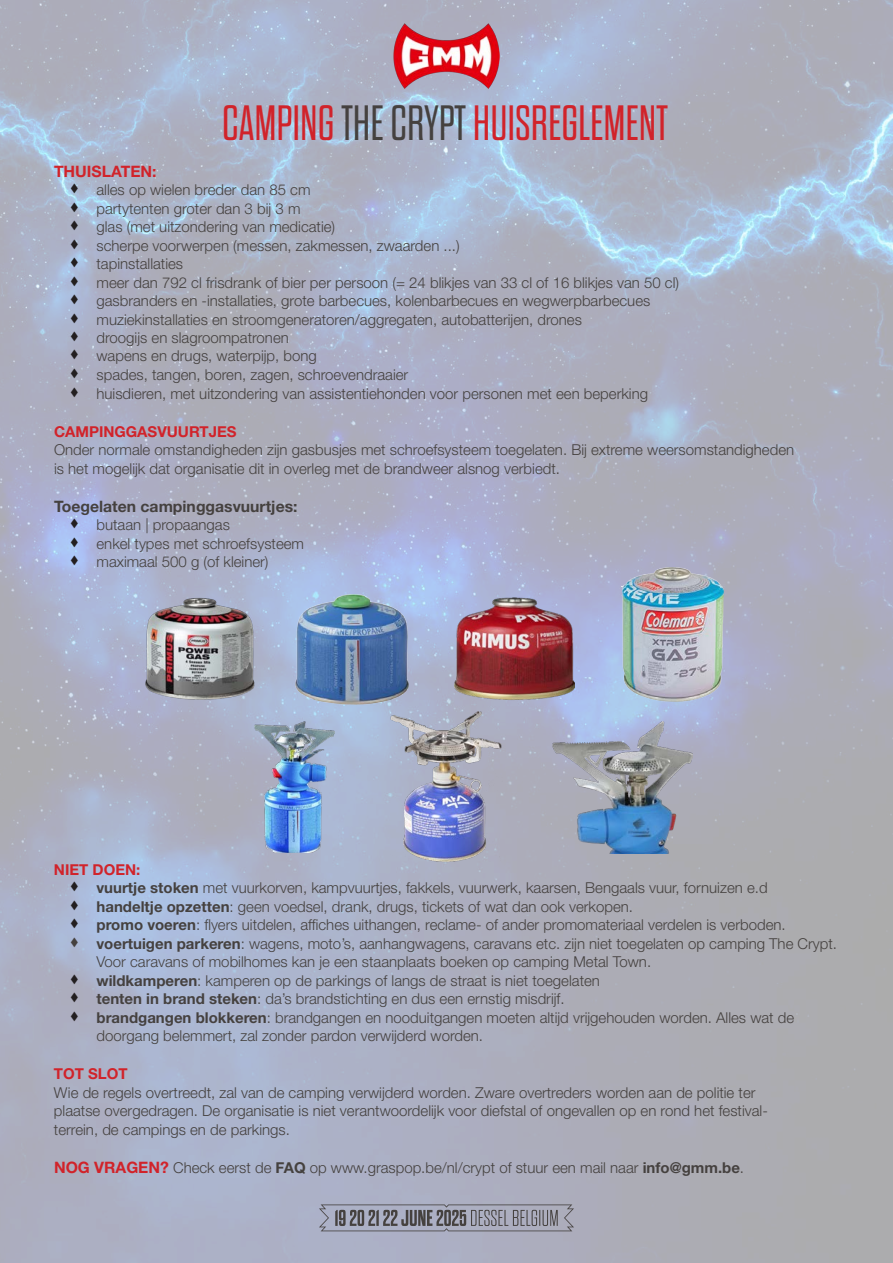
<style>
.page{position:relative;width:893px;height:1263px;background:#fff}
.page>*{position:absolute;margin:0;border:0;box-sizing:border-box;transform-origin:0 0}
.t1{font:300 49.5px "Dharma Gothic E";color:#d1232a}
.t2{font:700 15.75px "Helvetica Neue LT Std";color:#45413f}
.t3{font:700 15.75px "Helvetica Neue LT Std";color:#d1232a}
.t4{font:300 15px/18.6px "Helvetica Neue LT Std";color:#45413f}
.t5{font:700 15px "Helvetica Neue LT Std";color:#d1232a}
.s1{color:#45413f}
.s2{font-weight:700;color:#d1232a}
.s3{font-weight:700}
.s4{font-weight:700;font-size:15.75px;color:#d1232a}
</style>
<div class="page">
<img style="left:0;top:0;width:893px;height:1263px">
<img style="left:394px;top:24px;width:105px;height:64px">
<svg style="left:319px;top:1204px;width:255px;height:27px;background:#8e909d"></svg>
<img style="left:619px;top:568px;width:106px;height:134px">
<img style="left:140px;top:589px;width:122px;height:115px">
<img style="left:295px;top:595px;width:114px;height:109px">
<img style="left:454px;top:588px;width:120px;height:120px">
<img style="left:390px;top:711px;width:113px;height:152px">
<img style="left:254px;top:721px;width:81px;height:132px">
<img style="left:552px;top:721px;width:140px;height:132px">
<svg style="left:71px;top:184px;width:7px;height:10px"></svg>
<svg style="left:71px;top:202px;width:7px;height:10px"></svg>
<svg style="left:71px;top:221px;width:7px;height:10px"></svg>
<svg style="left:71px;top:239px;width:7px;height:10px"></svg>
<svg style="left:71px;top:258px;width:7px;height:10px"></svg>
<svg style="left:71px;top:276px;width:7px;height:10px"></svg>
<svg style="left:71px;top:294px;width:7px;height:10px"></svg>
<svg style="left:71px;top:313px;width:7px;height:10px"></svg>
<svg style="left:71px;top:331px;width:7px;height:10px"></svg>
<svg style="left:71px;top:350px;width:7px;height:10px"></svg>
<svg style="left:71px;top:368px;width:7px;height:10px"></svg>
<svg style="left:71px;top:387px;width:7px;height:10px"></svg>
<svg style="left:71px;top:519px;width:7px;height:10px"></svg>
<svg style="left:71px;top:537px;width:7px;height:10px"></svg>
<svg style="left:71px;top:555px;width:7px;height:10px"></svg>
<svg style="left:71px;top:882px;width:7px;height:10px"></svg>
<svg style="left:71px;top:900px;width:7px;height:10px"></svg>
<svg style="left:71px;top:919px;width:7px;height:10px"></svg>
<svg style="left:71px;top:937px;width:7px;height:10px"></svg>
<svg style="left:71px;top:974px;width:7px;height:10px"></svg>
<svg style="left:71px;top:992px;width:7px;height:10px"></svg>
<svg style="left:71px;top:1011px;width:7px;height:10px"></svg>
<p class="t1" style="left:222px;top:99px;width:447px">CAMPING <span class="s1">THE CRYPT</span>HUISREGLEMENT</p>
<p class="t3" style="left:54px;top:162px;width:104px">THUISLATEN:</p>
<p class="t4" style="left:97px;top:180px;width:215px">alles op wielen breder dan 85 cm</p>
<p class="t4" style="left:97px;top:199px;width:205px">partytenten groter dan 3 bij 3 m</p>
<p class="t4" style="left:97px;top:217px;width:240px">glas (met uitzondering van medicatie)</p>
<p class="t4" style="left:97px;top:236px;width:365px">scherpe voorwerpen (messen, zakmessen, zwaarden ...)</p>
<p class="t4" style="left:97px;top:254px;width:88px">tapinstallaties</p>
<p class="t4" style="left:97px;top:273px;width:584px">meer dan 792 cl frisdrank of bier per persoon (= 24 blikjes van 33 cl of 16 blikjes van 50 cl)</p>
<p class="t4" style="left:97px;top:291px;width:555px">gasbranders en -installaties, grote barbecues, kolenbarbecues en wegwerpbarbecues</p>
<p class="t4" style="left:97px;top:310px;width:487px">muziekinstallaties en stroomgeneratoren/aggregaten, autobatterijen, drones</p>
<p class="t4" style="left:97px;top:328px;width:194px">droogijs en slagroompatronen</p>
<p class="t4" style="left:97px;top:346px;width:222px">wapens en drugs, waterpijp, bong</p>
<p class="t4" style="left:97px;top:365px;width:313px">spades, tangen, boren, zagen, schroevendraaier</p>
<p class="t4" style="left:97px;top:384px;width:553px">huisdieren, met uitzondering van assistentiehonden voor personen met een beperking</p>
<p class="t4" style="left:54px;top:422px;width:742px"><span class="s2">CAMPINGGASVUURTJES<br></span>Onder normale omstandigheden zijn gasbusjes met schroefsysteem toegelaten. Bij extreme weersomstandigheden is het mogelijk dat organisatie dit in overleg met de brandweer alsnog verbiedt.</p>
<p class="t2" style="left:54px;top:496px;width:245px">Toegelaten campinggasvuurtjes:</p>
<p class="t4" style="left:97px;top:515px;width:135px">butaan | propaangas</p>
<p class="t4" style="left:97px;top:534px;width:209px">enkel types met schroefsysteem</p>
<p class="t4" style="left:97px;top:552px;width:174px">maximaal 500 g (of kleiner)</p>
<p class="t5" style="left:54px;top:860px;width:88px">NIET DOEN:</p>
<p class="t4" style="left:97px;top:878px;width:673px"><span class="s3">vuurtje stoken</span> met vuurkorven, kampvuurtjes, fakkels, vuurwerk, kaarsen, Bengaals vuur, fornuizen e.d</p>
<p class="t4" style="left:97px;top:897px;width:538px"><span class="s3">handeltje opzetten</span>: geen voedsel, drank, drugs, tickets of wat dan ook verkopen.</p>
<p class="t4" style="left:97px;top:915px;width:691px"><span class="s3">promo voeren</span>: flyers uitdelen, affiches uithangen, reclame- of ander promomateriaal verdelen is verboden.</p>
<p class="t4" style="left:97px;top:934px;width:742px"><span class="s3">voertuigen parkeren</span>: wagens, moto’s, aanhangwagens, caravans etc. zijn niet toegelaten op camping The Crypt.<br>Voor caravans of mobilhomes kan je een staanplaats boeken op camping Metal Town.</p>
<p class="t4" style="left:97px;top:971px;width:505px"><span class="s3">wildkamperen</span>: kamperen op de parkings of langs de straat is niet toegelaten</p>
<p class="t4" style="left:97px;top:989px;width:470px"><span class="s3">tenten in brand steken</span>: da’s brandstichting en dus een ernstig misdrijf.</p>
<p class="t4" style="left:97px;top:1007px;width:699px"><span class="s3">brandgangen blokkeren</span>: brandgangen en nooduitgangen moeten altijd vrijgehouden worden. Alles wat de doorgang belemmert, zal zonder pardon verwijderd worden.</p>
<p class="t5" style="left:54px;top:1065px;width:75px">TOT SLOT</p>
<p class="t4" style="left:54px;top:1083px;width:703px">Wie de regels overtreedt, zal van de camping verwijderd worden. Zware overtreders worden aan de politie ter</p>
<p class="t4" style="left:54px;top:1101px;width:715px">plaatse overgedragen. De organisatie is niet verantwoordelijk voor diefstal of ongevallen op en rond het festival-</p>
<p class="t4" style="left:54px;top:1120px;width:237px">terrein, de campings en de parkings.</p>
<p class="t4" style="left:54px;top:1158px;width:692px"><span class="s4">NOG VRAGEN?</span> Check eerst de <span class="s3">FAQ</span> op www.graspop.be/nl/crypt of stuur een mail naar <span class="s3">info@gmm.be</span>.</p>
</div>
